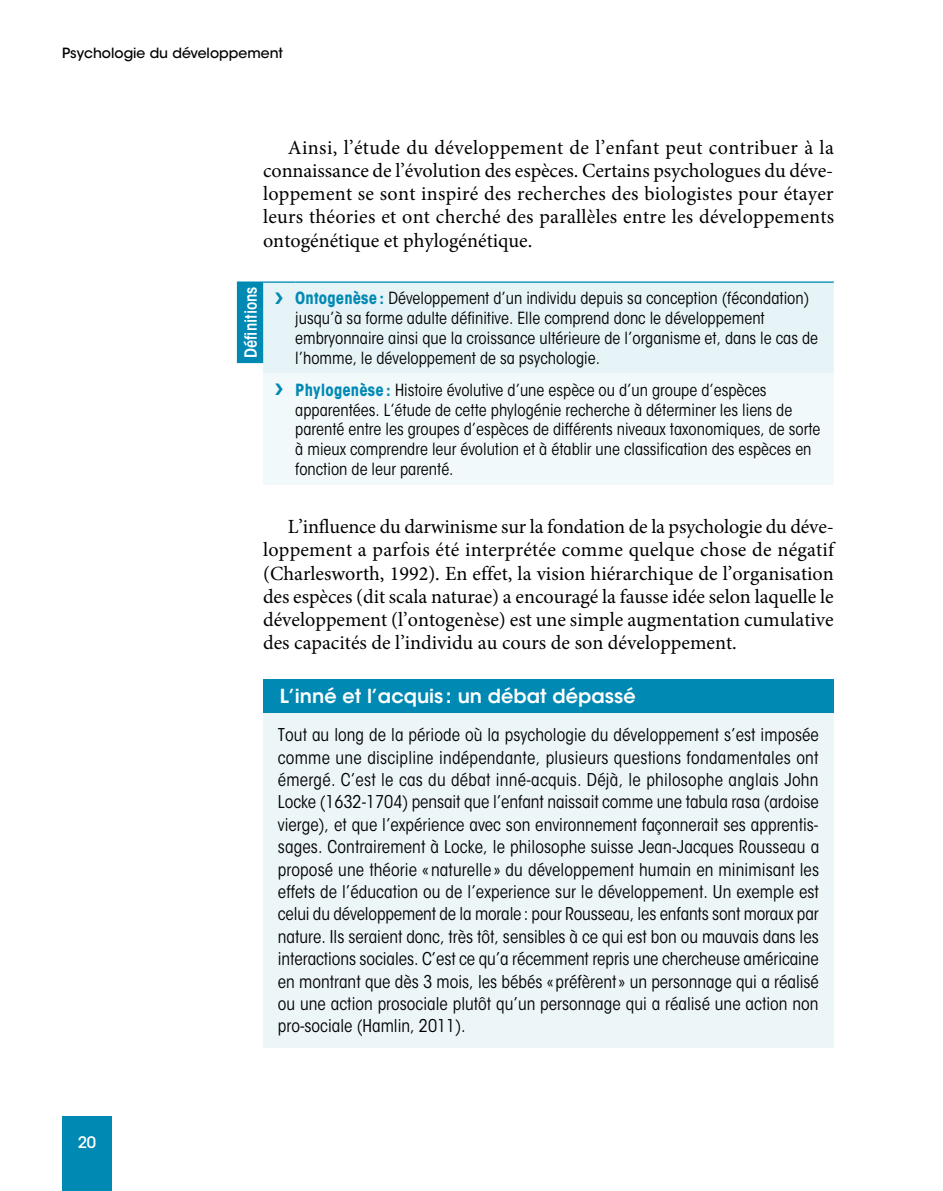
<style>
.page{position:relative;width:943px;height:1191px;background:#fff}
.page>*{position:absolute;margin:0;border:0;box-sizing:border-box;transform-origin:0 0}
.t1{font:20.12px/23.3px "Minion Pro";color:#000;text-align:justify}
.t2{font:600 19.25px "ITC Avant Garde Std";color:#fff}
.t3{font:condensed 17.5px/22.4px "ITC Avant Garde Std";color:#000;text-align:justify}
.t4{font:condensed 16.62px/19.8px "ITC Avant Garde Std";color:#000}
.t5{font:600 condensed 16.62px "ITC Avant Garde Std";color:#fff}
.t6{font:500 15.75px "ITC Avant Garde Std";color:#fff}
.t7{font:500 14px "ITC Avant Garde Std";color:#000}
.s1{color:#0089b3}
.s2{font-weight:700;color:#0089b3}
</style>
<div class="page">
<div style="left:62px;top:1116px;width:50px;height:75px;background:#0089b3"></div>
<div style="left:263px;top:283px;width:570px;height:90px;background:#e6f3f7"></div>
<div style="left:263px;top:373px;width:570px;height:112px;background:#f2f9fb"></div>
<hr style="left:295px;top:281px;width:538px;height:2px;background:#0089b3">
<hr style="left:263px;top:281px;width:32px;height:2px;background:#0089b3">
<div style="left:263px;top:679px;width:570px;height:34px;background:#0089b3"></div>
<div style="left:263px;top:713px;width:570px;height:334px;background:#ecf5f8"></div>
<div style="left:237px;top:281px;width:26px;height:82px;background:#0089b3"></div>
<p class="t7" style="left:62px;top:44px;width:222px">Psychologie du développement</p>
<p class="t1" style="left:263px;top:136px;width:572px;text-indent:25px">Ainsi, l’étude du développement de l’enfant peut contribuer à la connaissance de l’évolution des espèces. Certains psychologues du déve&shy;loppement se sont inspiré des recherches des biologistes pour étayer leurs théories et ont cherché des parallèles entre les développements ontogénétique et phylogénétique.</p>
<p class="t4" style="left:295px;top:288px;width:524px;text-indent:-20px"><span class="s1">❯</span> <span class="s2">Ontogenèse :</span> Développement d’un individu depuis sa conception (fécondation) jusqu’à sa forme adulte définitive. Elle comprend donc le développement embryonnaire ainsi que la croissance ultérieure de l’organisme et, dans le cas de l’homme, le développement de sa psychologie.</p>
<p class="t4" style="left:295px;top:380px;width:526px;text-indent:-20px"><span class="s1">❯</span> <span class="s2">Phylogenèse :</span> Histoire évolutive d’une espèce ou d’un groupe d’espèces apparentées. L’étude de cette phylogénie recherche à déterminer les liens de parenté entre les groupes d’espèces de différents niveaux taxonomiques, de sorte à mieux comprendre leur évolution et à établir une classification des espèces en fonction de leur parenté.</p>
<p class="t5" style="left:240px;top:358px;width:73px;rotate:-90deg">Définitions</p>
<p class="t6" style="left:78px;top:1132px;width:20px">20</p>
<p class="t1" style="left:263px;top:515px;width:572px;text-indent:25px">L’influence du darwinisme sur la fondation de la psychologie du déve&shy;loppement a parfois été interprétée comme quelque chose de négatif (Charlesworth, 1992). En effet, la vision hiérarchique de l’organisation des espèces (dit scala naturae) a encouragé la fausse idée selon laquelle le développement (l’ontogenèse) est une simple augmentation cumulative des capacités de l’individu au cours de son développement.</p>
<p class="t2" style="left:280px;top:684px;width:357px">L’inné et l’acquis : un débat dépassé</p>
<p class="t3" style="left:278px;top:723px;width:543px">Tout au long de la période où la psychologie du développement s’est imposée comme une discipline indépendante, plusieurs questions fondamentales ont émergé. C’est le cas du débat inné-acquis. Déjà, le philosophe anglais John Locke (1632-1704) pensait que l’enfant naissait comme une tabula rasa (ardoise vierge), et que l’expérience avec son environnement façonnerait ses apprentis&shy;sages. Contrairement à Locke, le philosophe suisse Jean-Jacques Rousseau a proposé une théorie « naturelle » du développement humain en minimisant les effets de l’éducation ou de l’experience sur le développement. Un exemple est celui du développement de la morale : pour Rousseau, les enfants sont moraux par nature. Ils seraient donc, très tôt, sensibles à ce qui est bon ou mauvais dans les interactions sociales. C’est ce qu’a récemment repris une chercheuse américaine en montrant que dès 3 mois, les bébés « préfèrent» un personnage qui a réalisé ou une action prosociale plutôt qu’un personnage qui a réalisé une action non pro-sociale (Hamlin, 2011).</p>
</div>
